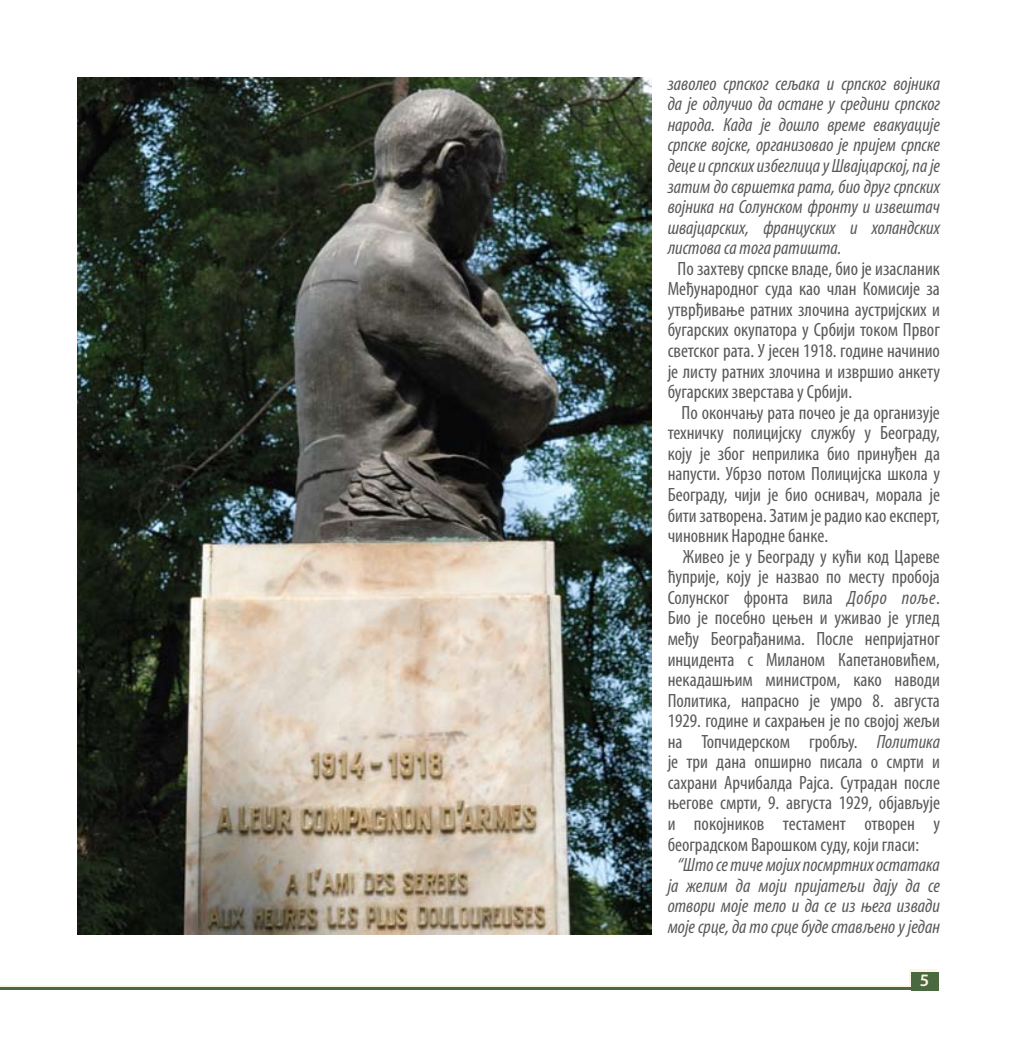
<style>
.page{position:relative;width:1017px;height:1042px;background:#fff}
.page>*{position:absolute;margin:0;border:0;box-sizing:border-box;transform-origin:0 0}
.t1{font:condensed 19.25px/20.5px "Myriad Pro";color:#58595b;text-align:justify}
.t2{font:italic condensed 19.25px/20.5px "Myriad Pro";color:#58595b;text-align:justify}
.t3{font:600 17.5px "Myriad Pro";color:#fff5e4}
.s1{font-style:italic}
</style>
<div class="page">
<div style="left:909px;top:969px;width:27px;height:19px;background:#fff5e4"></div>
<hr style="left:0;top:985px;width:934px;height:3px;background:#fff5e4">
<div style="left:911px;top:971px;width:28px;height:19px;background:#4a6940"></div>
<hr style="left:0;top:987px;width:914px;height:3px;background:#4a6940">
<img style="left:77px;top:77px;width:574px;height:857px">
<p class="t2" style="left:668px;top:73px;width:274px">заволео српског сељака и српског војника да је одлучио да остане у средини српског народа. Када је дошло време евакуације српске војске, организовао је пријем српске деце и српских избеглица у Швајцарској, па је затим до свршетка рата, био друг српских војника на Солунском фронту и извештач швајцарских, француских и холандских листова са тога ратишта.</p>
<p class="t1" style="left:668px;top:258px;width:274px;text-indent:10px">По захтеву српске владе, био је изасланик Међународног суда као члан Комисије за утврђивање ратних злочина аустријских и бугарских окупатора у Србији током Првог светског рата. У јесен 1918. године начинио је листу ратних злочина и извршио анкету бугарских зверстава у Србији.</p>
<p class="t1" style="left:668px;top:402px;width:274px;text-indent:14px">По окончању рата почео је да организује техничку полицијску службу у Београду, коју је због неприлика био принуђен да напусти. Убрзо потом Полицијска школа у Београду, чији је био оснивач, морала је бити затворена. Затим је радио као експерт, чиновник Народне банке.</p>
<p class="t1" style="left:668px;top:546px;width:274px;text-indent:15px">Живео је у Београду у кући код Цареве ћуприје, коју је назвао по месту пробоја Солунског фронта вила <span class="s1">Добро поље</span>.<br>Био је посебно цењен и уживао је углед међу Београђанима. После непријатног инцидента с Миланом Капетановићем, некадашњим министром, како наводи Политика, напрасно је умро 8. августа 1929. године и сахрањен је по својој жељи на Топчидерском гробљу. <span class="s1">Политика </span>је три дана опширно писала о смрти и сахрани Арчибалда Рајса. Сутрадан после његове смрти, 9. августа 1929, објављује и покојников тестамент отворен у београдском Варошком суду, који гласи:</p>
<p class="t2" style="left:668px;top:854px;width:274px;text-align:center">“Што се тиче мојих посмртних остатака ја желим да моји пријатељи дају да се отвори моје тело и да се из њега извади моје срце, да то срце буде стављено у један</p>
<p class="t3" style="left:920px;top:969px;width:11px">5</p>
</div>
